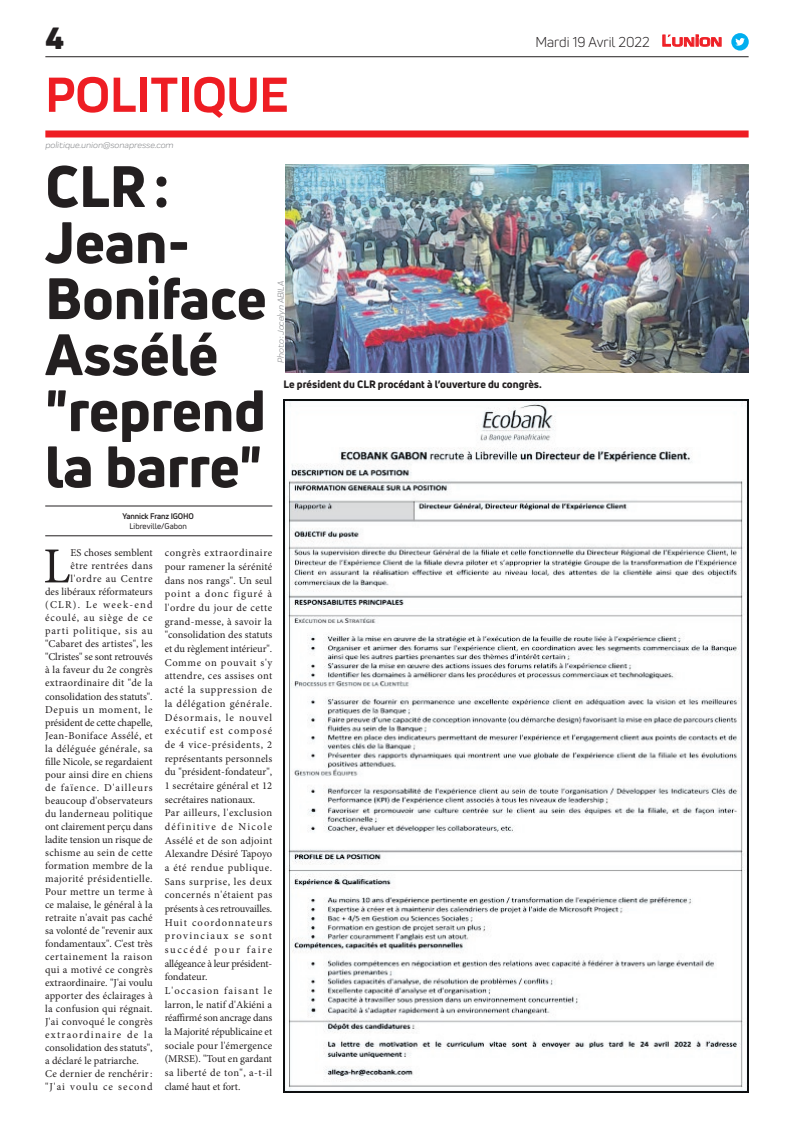
<style>
.page{position:relative;width:794px;height:1129px;background:#fff}
.page>*{position:absolute;margin:0;border:0;box-sizing:border-box;transform-origin:0 0}
.t1{font:800 57px/56px "Uni Neue";color:#231f20}
.t2{font:700 51px "Praktika";color:#ee1d23}
.t3{font:50.5px "Minion Pro";color:#231f20}
.t4{font:900 30px "Uni Neue";color:#231f20}
.t5{font:14px "Uni Neue";color:#231f20}
.t6{font:10.5px/13.7px "Minion Pro";letter-spacing:.02em;color:#231f20}
.t7{font:10.5px "Minion Pro";color:#231f20}
.t8{font:10.5px "Minion Pro";letter-spacing:-.01em;color:#231f20}
.t9{font:800 10.5px "Uni Neue";color:#231f20}
.t10{font:10.5px "Minion Pro";letter-spacing:-.005em;color:#231f20}
.t11{font:10.5px "Minion Pro";letter-spacing:.045em;color:#231f20}
.t12{font:10.5px "Minion Pro";letter-spacing:.08em;color:#231f20}
.t13{font:10.5px "Minion Pro";letter-spacing:.12em;color:#231f20}
.t14{font:10.5px "Minion Pro";letter-spacing:-.015em;color:#231f20}
.t15{font:10.5px "Minion Pro";letter-spacing:.04em;color:#231f20}
.t16{font:10.5px "Minion Pro";letter-spacing:.09em;color:#231f20}
.t17{font:10.5px "Minion Pro";letter-spacing:.06em;color:#231f20}
.t18{font:10.5px "Minion Pro";letter-spacing:.095em;color:#231f20}
.t19{font:10.5px "Minion Pro";letter-spacing:.065em;color:#231f20}
.t20{font:10.5px "Minion Pro";letter-spacing:.05em;color:#231f20}
.t21{font:italic 9px "Praktika";color:#818386}
.t22{font:700 8px "Uni Neue";letter-spacing:-.02em;color:#231f20}
.t23{font:8px "Uni Neue";color:#231f20}
.s1{font-family:"Eurostile";font-weight:600;font-size:14.9px;color:#ee1d23}
.s2{font-family:"Eurostile";font-weight:600;font-size:11.4px;color:#ee1d23}
</style>
<div class="page">
<hr style="left:45px;top:56px;width:703px;height:1px;background:#231f20">
<div style="left:45px;top:130px;width:703px;height:7px;background:#ee1d23"></div>
<svg style="left:662px;top:34px;width:60px;height:13px"></svg>
<div style="left:731px;top:33px;width:17px;height:18px;background:#00aeef;border-radius:50%"></div>
<svg style="left:735px;top:38px;width:10px;height:8px"></svg>
<img style="left:283px;top:400px;width:465px;height:691px">
<hr style="left:45px;top:535px;width:227px;height:1px;background:#231f20">
<hr style="left:45px;top:505px;width:227px;height:1px;background:#231f20">
<img style="left:285px;top:164px;width:463px;height:208px">
<h3 class="t4" style="left:45px;top:17px;width:20px">4</h3>
<h2 class="t2" style="left:45px;top:54px;width:245px">POLITIQUE</h2>
<p class="t21" style="left:45px;top:139px;width:130px">politique.union@sonapresse.com</p>
<h3 class="t5" style="left:535px;top:33px;width:188px">Mardi 19 Avril 2022 <span class="s1">L</span><span class="s2">UNION</span></h3>
<h1 class="t1" style="left:45px;top:158px;width:223px">CLR:<br>Jean-<br>Boniface<br>Assélé "reprend la barre"</h1>
<p class="t22" style="left:123px;top:511px;width:73px">Yannick Franz IGOHO</p>
<p class="t23" style="left:129px;top:521px;width:59px">Libreville/Gabon</p>
<p class="t21" style="left:274px;top:363px;width:84px;rotate:-90deg">Photo : Jocelyn ABILA</p>
<p class="t9" style="left:283px;top:377px;width:260px">Le président du CLR procédant à l’ouverture du congrès.</p>
<h3 class="t3" style="left:43px;top:532px;width:29px">L</h3>
<p class="t7" style="left:70px;top:546px;width:84px">ES choses semblent</p>
<p class="t11" style="left:70px;top:559px;width:84px">être rentrées dans</p>
<p class="t20" style="left:70px;top:572px;width:84px">l'ordre au Centre</p>
<p class="t7" style="left:45px;top:585px;width:109px">des libéraux réformateurs</p>
<p class="t13" style="left:45px;top:598px;width:109px">(CLR). Le week-end</p>
<p class="t12" style="left:45px;top:611px;width:109px">écoulé, au siège de ce</p>
<p class="t12" style="left:45px;top:624px;width:109px">parti politique, sis au</p>
<p class="t6" style="left:45px;top:637px;width:109px">"Cabaret des artistes", les</p>
<p class="t8" style="left:45px;top:650px;width:109px">"Clristes" se sont retrouvés</p>
<p class="t6" style="left:45px;top:663px;width:109px">à la faveur du 2e congrès</p>
<p class="t6" style="left:45px;top:676px;width:109px">extraordinaire dit "de la</p>
<p class="t7" style="left:45px;top:689px;width:109px">consolidation des statuts".</p>
<p class="t19" style="left:45px;top:702px;width:109px">Depuis un moment, le</p>
<p class="t14" style="left:45px;top:715px;width:109px">président de cette chapelle,</p>
<p class="t6" style="left:45px;top:728px;width:109px">Jean-Boniface Assélé, et</p>
<p class="t15" style="left:45px;top:741px;width:109px">la déléguée générale, sa</p>
<p class="t7" style="left:45px;top:754px;width:109px">fille Nicole, se regardaient</p>
<p class="t6" style="left:45px;top:767px;width:109px">pour ainsi dire en chiens</p>
<p class="t16" style="left:45px;top:780px;width:109px">de faïence. D'ailleurs</p>
<p class="t6" style="left:45px;top:793px;width:109px">beaucoup d'observateurs</p>
<p class="t6" style="left:45px;top:806px;width:109px">du landerneau politique</p>
<p class="t8" style="left:45px;top:819px;width:109px">ont clairement perçu dans</p>
<p class="t8" style="left:45px;top:832px;width:109px">ladite tension un risque de</p>
<p class="t6" style="left:45px;top:845px;width:109px">schisme au sein de cette</p>
<p class="t6" style="left:45px;top:858px;width:109px">formation membre de la</p>
<p class="t11" style="left:45px;top:871px;width:109px">majorité présidentielle.</p>
<p class="t6" style="left:45px;top:884px;width:109px">Pour mettre un terme à</p>
<p class="t6" style="left:45px;top:897px;width:109px">ce malaise, le général à la</p>
<p class="t6" style="left:45px;top:910px;width:109px">retraite n'avait pas caché</p>
<p class="t10" style="left:45px;top:923px;width:109px">sa volonté de "revenir aux</p>
<p class="t10" style="left:45px;top:936px;width:109px">fondamentaux". C'est très</p>
<p class="t17" style="left:45px;top:949px;width:109px">certainement la raison</p>
<p class="t6" style="left:45px;top:962px;width:109px">qui a motivé ce congrès</p>
<p class="t7" style="left:45px;top:975px;width:109px">extraordinaire. "J'ai voulu</p>
<p class="t6" style="left:45px;top:988px;width:109px">apporter des éclairages à</p>
<p class="t6" style="left:45px;top:1001px;width:109px">la confusion qui régnait.</p>
<p class="t6" style="left:45px;top:1014px;width:109px">J'ai convoqué le congrès</p>
<p class="t13" style="left:45px;top:1027px;width:109px">extraordinaire de la</p>
<p class="t7" style="left:45px;top:1040px;width:109px">consolidation des statuts",</p>
<p class="t7" style="left:45px;top:1053px;width:95px">a déclaré le patriarche.</p>
<p class="t6" style="left:45px;top:1066px;width:109px">Ce dernier de renchérir:</p>
<p class="t18" style="left:45px;top:1079px;width:109px">"J'ai voulu ce second</p>
<p class="t6" style="left:165px;top:546px;width:109px">congrès extraordinaire pour ramener la sérénité dans nos rangs". Un seul point a donc figuré à l'ordre du jour de cette grand-messe, à savoir la "consolidation des statuts et du règlement intérieur".<br>Comme on pouvait s'y attendre, ces assises ont acté la suppression de la délégation générale.<br>Désormais, le nouvel exécutif est composé de 4 vice-présidents, 2 représentants personnels du "président-fondateur",<br>1 secrétaire général et 12 secrétaires nationaux.<br>Par ailleurs, l'exclusion définitive de Nicole<br>Assélé et de son adjoint<br>Alexandre Désiré Tapoyo a été rendue publique.<br>Sans surprise, les deux concernés n'étaient pas présents à ces retrouvailles.<br>Huit coordonnateurs provinciaux se sont succédé pour faire allégeance à leur président&shy;fondateur.<br>L'occasion faisant le larron, le natif d'Akiéni a réaffirmé son ancrage dans la Majorité républicaine et sociale pour l'émergence (MRSE). "Tout en gardant sa liberté de ton", a-t-il clamé haut et fort.</p>
</div>
